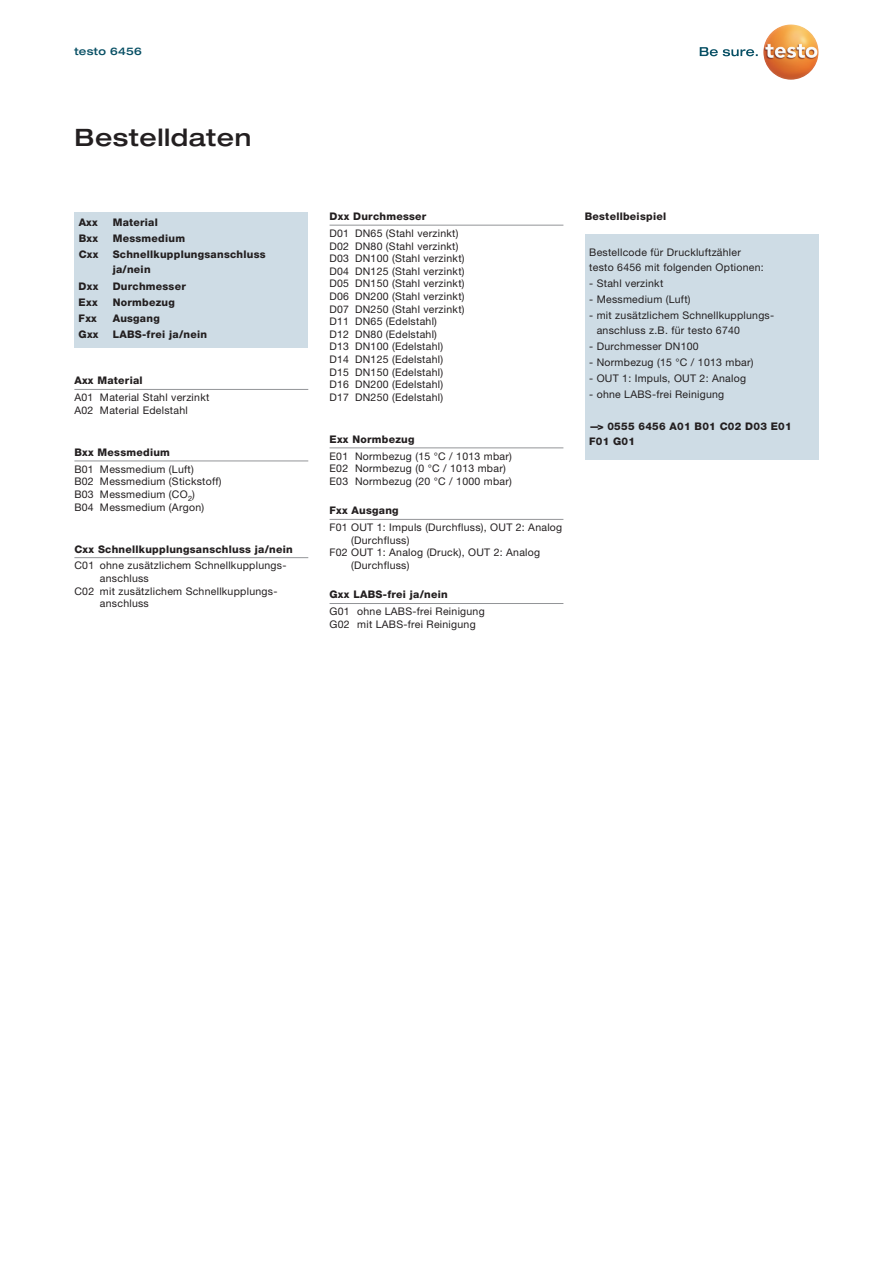
<style>
.page{position:relative;width:893px;height:1263px;background:#fff}
.page>*{position:absolute;margin:0;border:0;box-sizing:border-box;transform-origin:0 0}
.t1{font:500 expanded 24px "Helvetica Neue LTW1 G";letter-spacing:.025em;color:#231f20}
.t2{font:10.5px/12.6px "Helvetica Neue LTW1 G";letter-spacing:.025em;color:#231f20}
.t3{font:800 10.5px/15px "Helvetica Neue LTW1 G";letter-spacing:.025em;color:#231f20}
.t4{font:500 expanded 10.5px "Helvetica Neue LTW1 G";letter-spacing:.025em;color:#074f64}
</style>
<div class="page">
<svg style="left:700px;top:47px;width:58px;height:9px"></svg>
<img style="left:763px;top:24px;width:56px;height:56px;border-radius:28px">
<div style="left:74px;top:213px;width:234px;height:135px;background:#cedce5"></div>
<div style="left:585px;top:234px;width:234px;height:225px;background:#cedce5"></div>
<hr style="left:74px;top:389px;width:234px;height:1px;background:#939598">
<hr style="left:74px;top:461px;width:234px;height:1px;background:#939598">
<hr style="left:74px;top:557px;width:234px;height:1px;background:#939598">
<hr style="left:330px;top:225px;width:233px;height:1px;background:#939598">
<hr style="left:330px;top:447px;width:233px;height:1px;background:#939598">
<hr style="left:330px;top:519px;width:233px;height:1px;background:#939598">
<hr style="left:330px;top:603px;width:233px;height:1px;background:#939598">
<p class="t4" style="left:74px;top:44px;width:69px">testo 6456</p>
<h1 class="t1" style="left:74px;top:122px;width:178px">Bestelldaten</h1>
<p class="t3" style="left:79px;top:215px;width:21px">Axx</p>
<p class="t3" style="left:113px;top:215px;width:47px">Material</p>
<p class="t3" style="left:79px;top:231px;width:21px">Bxx</p>
<p class="t3" style="left:113px;top:231px;width:74px">Messmedium</p>
<p class="t3" style="left:79px;top:247px;width:21px">Cxx</p>
<p class="t3" style="left:113px;top:247px;width:154px">Schnellkupplungsanschluss ja/nein</p>
<p class="t3" style="left:79px;top:278px;width:21px">Dxx</p>
<p class="t3" style="left:113px;top:278px;width:75px">Durchmesser</p>
<p class="t3" style="left:79px;top:294px;width:20px">Exx</p>
<p class="t3" style="left:113px;top:294px;width:64px">Normbezug</p>
<p class="t3" style="left:79px;top:310px;width:20px">Fxx</p>
<p class="t3" style="left:113px;top:310px;width:49px">Ausgang</p>
<p class="t3" style="left:79px;top:327px;width:21px">Gxx</p>
<p class="t3" style="left:113px;top:327px;width:96px">LABS-frei ja/nein</p>
<p class="t3" style="left:74px;top:373px;width:70px">Axx Material</p>
<p class="t2" style="left:74px;top:391px;width:136px">A01 Material Stahl verzinkt<br>A02 Material Edelstahl</p>
<p class="t3" style="left:74px;top:445px;width:97px">Bxx Messmedium</p>
<p class="t2" style="left:74px;top:463px;width:149px">B01 Messmedium (Luft)<br>B02 Messmedium (Stickstoff)<br>B03 Messmedium (CO<sub>2</sub>)<br>B04 Messmedium (Argon)</p>
<p class="t3" style="left:74px;top:541px;width:220px">Cxx Schnellkupplungsanschluss ja/nein</p>
<p class="t2" style="left:74px;top:559px;width:212px">C01 ohne zusätzlichem Schnellkupplungs-</p>
<p class="t2" style="left:100px;top:572px;width:50px">anschluss</p>
<p class="t2" style="left:74px;top:585px;width:203px">C02 mit zusätzlichem Schnellkupplungs-</p>
<p class="t2" style="left:100px;top:597px;width:50px">anschluss</p>
<p class="t3" style="left:330px;top:209px;width:98px">Dxx Durchmesser</p>
<p class="t3" style="left:585px;top:209px;width:83px">Bestellbeispiel</p>
<p class="t2" style="left:330px;top:227px;width:137px">D01 DN65 (Stahl verzinkt)<br>D02 DN80 (Stahl verzinkt)<br>D03 DN100 (Stahl verzinkt)<br>D04 DN125 (Stahl verzinkt)<br>D05 DN150 (Stahl verzinkt)<br>D06 DN200 (Stahl verzinkt)<br>D07 DN250 (Stahl verzinkt)<br>D11 DN65 (Edelstahl)<br>D12 DN80 (Edelstahl)<br>D13 DN100 (Edelstahl)<br>D14 DN125 (Edelstahl)<br>D15 DN150 (Edelstahl)<br>D16 DN200 (Edelstahl)<br>D17 DN250 (Edelstahl)</p>
<p class="t3" style="left:330px;top:432px;width:87px">Exx Normbezug</p>
<p class="t2" style="left:330px;top:450px;width:184px">E01 Normbezug (15 °C / 1013 mbar)<br>E02 Normbezug (0 °C / 1013 mbar)<br>E03 Normbezug (20 °C / 1000 mbar)</p>
<p class="t3" style="left:330px;top:503px;width:71px">Fxx Ausgang</p>
<p class="t2" style="left:330px;top:521px;width:234px">F01 OUT 1: Impuls (Durchfluss), OUT 2: Analog</p>
<p class="t2" style="left:351px;top:534px;width:60px">(Durchfluss)</p>
<p class="t2" style="left:330px;top:546px;width:212px">F02 OUT 1: Analog (Druck), OUT 2: Analog</p>
<p class="t2" style="left:351px;top:559px;width:60px">(Durchfluss)</p>
<p class="t3" style="left:330px;top:587px;width:120px">Gxx LABS-frei ja/nein</p>
<p class="t2" style="left:330px;top:605px;width:157px">G01 ohne LABS-frei Reinigung<br>G02 mit LABS-frei Reinigung</p>
<p class="t2" style="left:589px;top:244px;width:176px;line-height:15px">Bestellcode für Druckluftzähler testo 6456 mit folgenden Optionen:</p>
<p class="t2" style="left:589px;top:277px;width:76px">- Stahl verzinkt</p>
<p class="t2" style="left:589px;top:293px;width:103px">- Messmedium (Luft)</p>
<p class="t2" style="left:597px;top:308px;width:178px;line-height:15px;text-indent:-8px">- mit zusätzlichem Schnellkupplungs&shy;anschluss z.B. für testo 6740</p>
<p class="t2" style="left:589px;top:340px;width:111px">- Durchmesser DN100</p>
<p class="t2" style="left:589px;top:356px;width:166px">- Normbezug (15 °C / 1013 mbar)</p>
<p class="t2" style="left:589px;top:372px;width:158px">- OUT 1: Impuls, OUT 2: Analog</p>
<p class="t2" style="left:589px;top:388px;width:137px">- ohne LABS-frei Reinigung</p>
<p class="t3" style="left:589px;top:419px;width:204px">—&gt; 0555 6456 A01 B01 C02 D03 E01<br>F01 G01</p>
</div>
